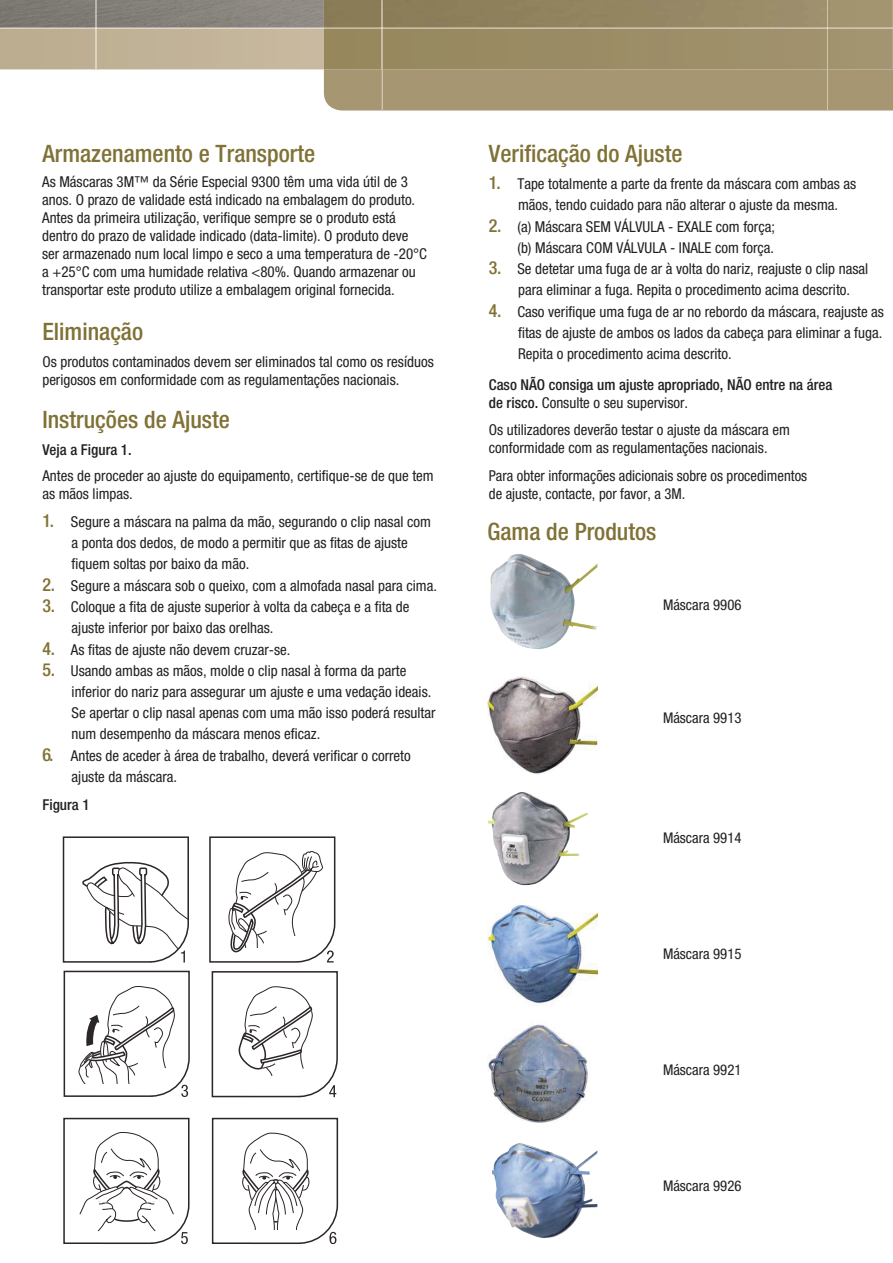
<style>
.page{position:relative;width:893px;height:1263px;background:#fff}
.page>*{position:absolute;margin:0;border:0;box-sizing:border-box;transform-origin:0 0}
.t1{font:500 condensed 24px "Helvetica Neue LT Std";color:#807236}
.t2{font:condensed 15px/21px "Helvetica Neue LT Std";color:#231f20}
.t3{font:500 condensed 15px/18px "Helvetica Neue LT Std";color:#231f20}
.t4{font:condensed 14.7px "Helvetica Neue LT Std";color:#231f20}
.s1{font-weight:500;font-size:18px;color:#807236}
.s2{font-weight:400}
</style>
<div class="page">
<div style="left:324px;top:73px;width:569px;height:38px;background:#a69672"></div>
<hr style="left:382px;top:69px;width:1px;height:42px;background:#d1c5af">
<hr style="left:827px;top:69px;width:1px;height:42px;background:#d1c6af">
<svg style="left:0;top:0;width:893px;height:73px;background:#a19576"></svg>
<img style="left:490px;top:554px;width:108px;height:95px">
<img style="left:488px;top:792px;width:100px;height:93px">
<img style="left:488px;top:906px;width:109px;height:100px">
<img style="left:488px;top:1023px;width:102px;height:100px">
<img style="left:492px;top:1143px;width:105px;height:95px">
<img style="left:488px;top:676px;width:109px;height:98px">
<svg style="left:62px;top:836px;width:277px;height:409px"></svg>
<h1 class="t1" style="left:42px;top:139px;width:274px">Armazenamento e Transporte</h1>
<p class="t2" style="left:42px;top:173px;width:386px;line-height:18px">As Máscaras 3M™ da Série Especial 9300 têm uma vida útil de 3 anos. O prazo de validade está indicado na embalagem do produto.<br>Antes da primeira utilização, verifique sempre se o produto está dentro do prazo de validade indicado (data-limite). O produto deve ser armazenado num local limpo e seco a uma temperatura de -20°C a +25°C com uma humidade relativa &lt;80%. Quando armazenar ou transportar este produto utilize a embalagem original fornecida.</p>
<h1 class="t1" style="left:42px;top:317px;width:102px">Eliminação</h1>
<p class="t2" style="left:42px;top:352px;width:393px;line-height:18px">Os produtos contaminados devem ser eliminados tal como os resíduos perigosos em conformidade com as regulamentações nacionais.</p>
<h1 class="t1" style="left:42px;top:406px;width:189px">Instruções de Ajuste</h1>
<p class="t3" style="left:42px;top:441px;width:91px">Veja a Figura 1.</p>
<p class="t2" style="left:42px;top:466px;width:393px;line-height:18px">Antes de proceder ao ajuste do equipamento, certifique-se de que tem as mãos limpas.</p>
<p class="t2" style="left:72px;top:511px;width:361px;text-indent:-29px"><span class="s1">1.</span> Segure a máscara na palma da mão, segurando o clip nasal com a ponta dos dedos, de modo a permitir que as fitas de ajuste fiquem soltas por baixo da mão.</p>
<p class="t2" style="left:42px;top:575px;width:396px"><span class="s1">2.</span> Segure a máscara sob o queixo, com a almofada nasal para cima.</p>
<p class="t2" style="left:72px;top:596px;width:339px;text-indent:-29px"><span class="s1">3.</span> Coloque a fita de ajuste superior à volta da cabeça e a fita de ajuste inferior por baixo das orelhas.</p>
<p class="t2" style="left:42px;top:639px;width:250px"><span class="s1">4.</span> As fitas de ajuste não devem cruzar-se.</p>
<p class="t2" style="left:72px;top:661px;width:365px;text-indent:-29px"><span class="s1">5.</span> Usando ambas as mãos, molde o clip nasal à forma da parte inferior do nariz para assegurar um ajuste e uma vedação ideais.<br>Se apertar o clip nasal apenas com uma mão isso poderá resultar num desempenho da máscara menos eficaz.</p>
<p class="t2" style="left:72px;top:745px;width:341px;text-indent:-29px"><span class="s1">6.</span> Antes de aceder à área de trabalho, deverá verificar o correto ajuste da máscara.</p>
<p class="t3" style="left:42px;top:796px;width:49px">Figura 1</p>
<h1 class="t1" style="left:489px;top:139px;width:195px">Verificação do Ajuste</h1>
<p class="t2" style="left:518px;top:173px;width:340px;text-indent:-29px"><span class="s1">1.</span> Tape totalmente a parte da frente da máscara com ambas as mãos, tendo cuidado para não alterar o ajuste da mesma.</p>
<p class="t2" style="left:489px;top:216px;width:288px;text-align:right"><span class="s1">2.</span> (a) Máscara SEM VÁLVULA - EXALE com força; (b) Máscara COM VÁLVULA - INALE com força.</p>
<p class="t2" style="left:518px;top:258px;width:352px;text-indent:-29px"><span class="s1">3.</span> Se detetar uma fuga de ar à volta do nariz, reajuste o clip nasal para eliminar a fuga. Repita o procedimento acima descrito.</p>
<p class="t2" style="left:518px;top:301px;width:367px;text-align:justify;text-indent:-29px"><span class="s1">4.</span> Caso verifique uma fuga de ar no rebordo da máscara, reajuste as fitas de ajuste de ambos os lados da cabeça para eliminar a fuga.<br>Repita o procedimento acima descrito.</p>
<p class="t3" style="left:489px;top:375px;width:345px">Caso NÃO consiga um ajuste apropriado, NÃO entre na área de risco. <span class="s2">Consulte o seu supervisor.</span></p>
<p class="t2" style="left:489px;top:420px;width:303px;line-height:18px">Os utilizadores deverão testar o ajuste da máscara em conformidade com as regulamentações nacionais.</p>
<p class="t2" style="left:489px;top:467px;width:320px;line-height:17.7px">Para obter informações adicionais sobre os procedimentos de ajuste, contacte, por favor, a 3M.</p>
<h1 class="t1" style="left:488px;top:517px;width:170px">Gama de Produtos</h1>
<p class="t4" style="left:663px;top:597px;width:80px">Máscara 9906</p>
<p class="t4" style="left:663px;top:710px;width:80px">Máscara 9913</p>
<p class="t4" style="left:663px;top:829px;width:80px">Máscara 9914</p>
<p class="t4" style="left:663px;top:945px;width:80px">Máscara 9915</p>
<p class="t4" style="left:663px;top:1061px;width:80px">Máscara 9921</p>
<p class="t4" style="left:663px;top:1178px;width:80px">Máscara 9926</p>
</div>
